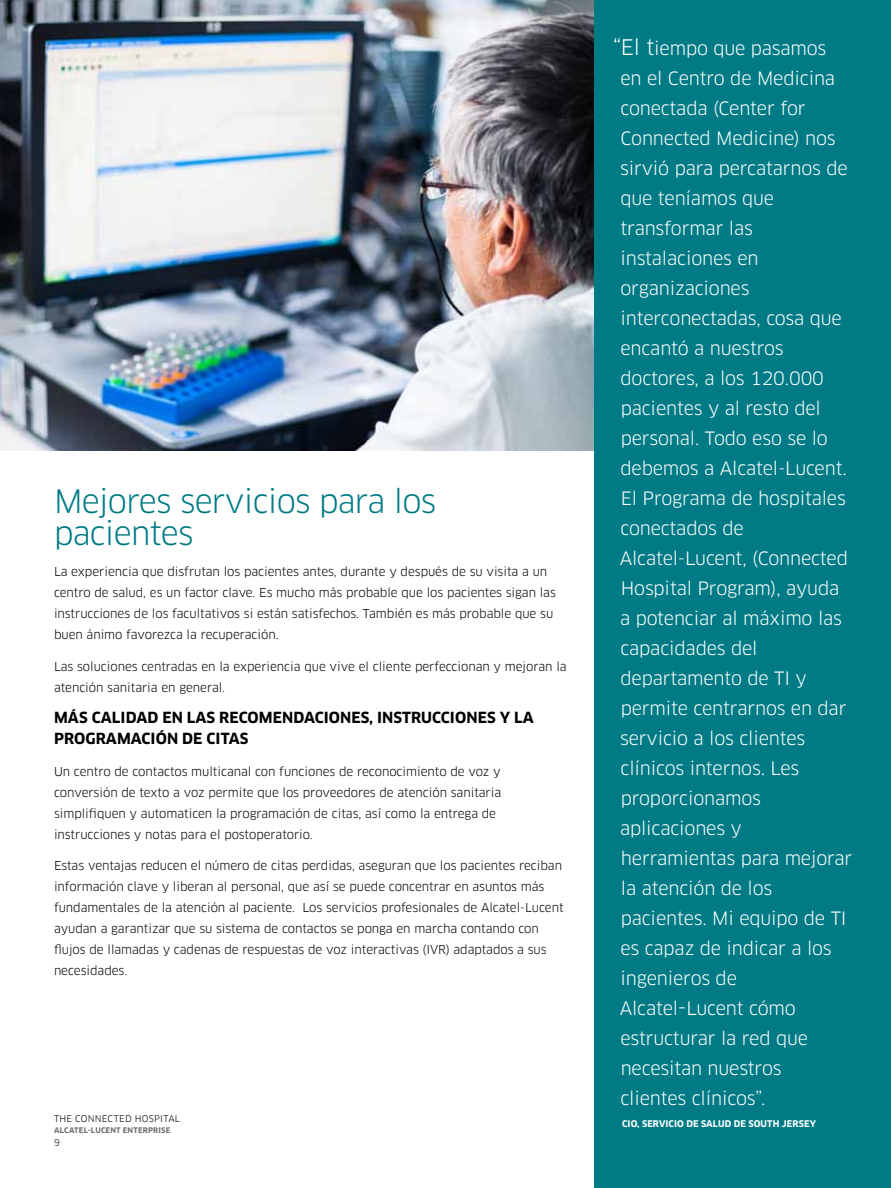
<style>
.page{position:relative;width:891px;height:1188px;background:#fff}
.page>*{position:absolute;margin:0;border:0;box-sizing:border-box;transform-origin:0 0}
.t1{font:31.5px/31.5px "Clan OT";letter-spacing:-.025em;color:#007b85}
.t2{font:18px/30px "Clan OT";letter-spacing:-.01em;color:#fff}
.t3{font:700 15px/21px "Clan OT";letter-spacing:.005em;color:#000}
.t4{font:12px/21px "Clan OT";letter-spacing:-.005em;color:#000}
.t5{font:700 9px "Clan OT";letter-spacing:.01em;color:#fff}
.t6{font:9px "Clan OT";letter-spacing:.03em;color:#000}
.t7{font:700 7.5px "Clan OT";letter-spacing:.025em;color:#6d6e71}
.s1{font-size:21px}
</style>
<div class="page">
<img style="left:0;top:0;width:594px;height:451px">
<div style="left:594px;top:0;width:297px;height:1188px;background:#007b85"></div>
<h1 class="t1" style="left:54px;top:486px;width:384px">Mejores servicios para los pacientes</h1>
<p class="t4" style="left:54px;top:561px;width:503px">La experiencia que disfrutan los pacientes antes, durante y después de su visita a un centro de salud, es un factor clave. Es mucho más probable que los pacientes sigan las instrucciones de los facultativos si están satisfechos. También es más probable que su buen ánimo favorezca la recuperación.</p>
<p class="t4" style="left:54px;top:656px;width:514px">Las soluciones centradas en la experiencia que vive el cliente perfeccionan y mejoran la atención sanitaria en general.</p>
<p class="t3" style="left:54px;top:707px;width:481px">MÁS CALIDAD EN LAS RECOMENDACIONES, INSTRUCCIONES Y LA<br>PROGRAMACIÓN DE CITAS</p>
<p class="t4" style="left:54px;top:761px;width:449px">U n centro de contactos multicanal con funciones de reconocimiento de voz y conversión de texto a voz permite que los proveedores de atención sanitaria simplifiquen y automaticen la programación de citas, así como la entrega de instrucciones y notas para el postoperatorio.</p>
<p class="t4" style="left:54px;top:855px;width:511px">Estas ventajas reducen el número de citas perdidas, aseguran que los pacientes reciban información clave y liberan al personal, que así se puede concentrar en asuntos más fundamentales de la atención al paciente. Los servicios profesionales de Alcatel-Lucent ayudan a garantizar que su sistema de contactos se ponga en marcha contando con flujos de llamadas y cadenas de respuestas de voz interactivas (IVR) adaptados a sus necesidades.</p>
<p class="t6" style="left:54px;top:1113px;width:125px">th e connected hospital</p>
<p class="t7" style="left:54px;top:1126px;width:118px">ALCATEL-LUCENT ENTERPRISE</p>
<p class="t6" style="left:54px;top:1138px;width:7px">9</p>
<p class="t2" style="left:620px;top:33px;width:234px;text-indent:-7px"><span class="s1">“El t</span>iempo que pasamos<br>en el Centro de Medicina conectada (Center for<br>Connected Medicine) nos sirvió para percatarnos de que teníamos que transformar las instalaciones en organizaciones interconectadas, cosa que encantó a nuestros doctores, a los 120.000 pacientes y al resto del personal. Todo eso se lo debemos a Alcatel-Lucent.<br>El Programa de hospitales conectados de<br>Alcatel-Lucent, (Connected<br>Hospital Program), ayuda a potenciar al máximo las capacidades del departamento de TI y permite centrarnos en dar servicio a los clientes clínicos internos. Les proporcionamos aplicaciones y herramientas para mejorar la atención de los pacientes. M i equipo de TI es capaz de indicar a los ingenieros de<br>Alcatel<span class="s1">-</span>Lucent cómo estructurar la red que necesitan nuestros<br>clientes clínicos”.</p>
<p class="t5" style="left:622px;top:1119px;width:195px">CIO, SERVICIO DE SALUD DE SOUTH JERSEY</p>
</div>
